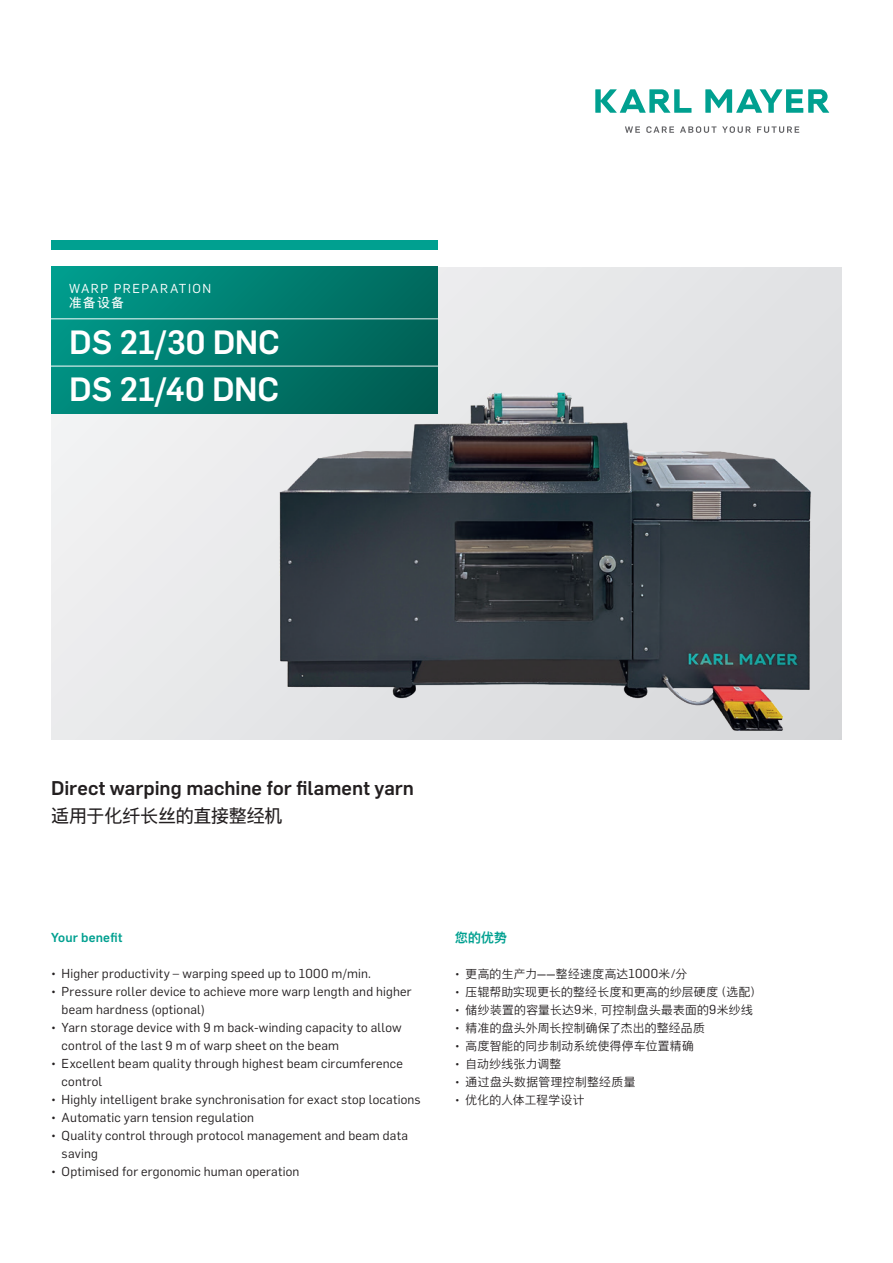
<style>
.page{position:relative;width:893px;height:1263px;background:#fff}
.page>*{position:absolute;margin:0;border:0;box-sizing:border-box;transform-origin:0 0}
.t1{font:500 33px "Flama";letter-spacing:-.01em;color:#fff}
.Einleitung_regular_D{font:500 19.5px "Flama";color:#231f20}
.Einleitung_regular_C{font:18px "Nimbus Sans CHS";letter-spacing:-.01em;color:#231f20}
.t2{font:12.75px/18px "Flama";letter-spacing:.015em;color:#231f20}
.t3{font:12.75px "Flama";letter-spacing:.12em;color:#fff}
.Zwischenübeschrift_F{font:500 12.75px "Flama";letter-spacing:.015em;color:#00a090}
.t4{font:12.75px "Nimbus Sans CHS";color:#fff}
.Zwischenübeschrift_F-2{font:500 12.75px "Nimbus Sans CHS";color:#00a090}
.t5{font:300 11.7px "Nimbus Sans CHS";letter-spacing:.03em;color:#231f20}
.s1{font-family:"Flama";font-weight:400}
.s2{font-family:"Flama";font-weight:400;font-size:12.75px}
</style>
<div class="page">
<div style="left:51px;top:267px;width:791px;height:473px;background:#ebebed"></div>
<img style="left:259px;top:321px;width:577px;height:419px">
<div style="left:51px;top:266px;width:387px;height:147px;background:linear-gradient(to right,#029788,#026257)"></div>
<hr style="left:51px;top:319px;width:387px;height:1px;background:#fff">
<hr style="left:51px;top:366px;width:387px;height:1px;background:#fff">
<div style="left:51px;top:240px;width:387px;height:9px;background:#00a090"></div>
<svg style="left:625px;top:126px;width:15px;height:7px"></svg>
<svg style="left:646px;top:126px;width:28px;height:7px"></svg>
<svg style="left:680px;top:126px;width:36px;height:7px"></svg>
<svg style="left:722px;top:126px;width:29px;height:7px"></svg>
<svg style="left:757px;top:126px;width:42px;height:7px"></svg>
<svg style="left:595px;top:89px;width:96px;height:24px"></svg>
<svg style="left:705px;top:89px;width:124px;height:24px"></svg>
<p class="t3" style="left:69px;top:279px;width:144px">WARP PREPARATION</p>
<p class="t4" style="left:69px;top:295px;width:56px">准备设备</p>
<p class="t1" style="left:69px;top:318px;width:212px">DS 21/30 DNC</p>
<p class="t1" style="left:69px;top:365px;width:212px">DS 21/40 DNC</p>
<p class="Einleitung_regular_D" style="left:51px;top:774px;width:365px">Direct warping machine for filament yarn</p>
<p class="Einleitung_regular_C" style="left:51px;top:805px;width:233px">适用于化纤长丝的直接整经机</p>
<p class="Zwischenübeschrift_F" style="left:51px;top:928px;width:73px">Your benefit</p>
<p class="t2" style="left:51px;top:964px;width:321px">• Higher productivity – warping speed up to 1000 m/min.</p>
<p class="t2" style="left:62px;top:982px;width:352px;text-indent:-11px">• Pressure roller device to achieve more warp length and higher beam hardness (optional)</p>
<p class="t2" style="left:62px;top:1018px;width:342px;text-indent:-11px">• Yarn storage device with 9 m back-winding capacity to allow control of the last 9 m of warp sheet on the beam</p>
<p class="t2" style="left:62px;top:1054px;width:343px;text-indent:-11px">• Excellent beam quality through highest beam circumference control</p>
<p class="t2" style="left:51px;top:1090px;width:371px">• Highly intelligent brake synchronisation for exact stop locations</p>
<p class="t2" style="left:51px;top:1108px;width:205px">• Automatic yarn tension regulation</p>
<p class="t2" style="left:62px;top:1126px;width:348px;text-indent:-11px">• Quality control through protocol management and beam data saving</p>
<p class="t2" style="left:51px;top:1162px;width:250px">• Optimised for ergonomic human operation</p>
<p class="Zwischenübeschrift_F-2" style="left:455px;top:930px;width:54px">您的优势</p>
<p class="t5" style="left:455px;top:967px;width:234px"><span class="s1">•</span> 更高的生产力——整经速度高达<span class="s2">1000</span>米/分</p>
<p class="t5" style="left:455px;top:985px;width:308px"><span class="s1">•</span> 压辊帮助实现更长的整经长度和更高的纱层硬度（选配）</p>
<p class="t5" style="left:455px;top:1003px;width:299px"><span class="s1">•</span> 储纱装置的容量长达<span class="s2">9</span>米，可控制盘头最表面的<span class="s2">9</span>米纱线</p>
<p class="t5" style="left:455px;top:1021px;width:251px"><span class="s1">•</span> 精准的盘头外周长控制确保了杰出的整经品质</p>
<p class="t5" style="left:455px;top:1039px;width:240px"><span class="s1">•</span> 高度智能的同步制动系统使得停车位置精确</p>
<p class="t5" style="left:455px;top:1057px;width:108px"><span class="s1">•</span> 自动纱线张力调整</p>
<p class="t5" style="left:455px;top:1075px;width:182px"><span class="s1">•</span> 通过盘头数据管理控制整经质量</p>
<p class="t5" style="left:455px;top:1093px;width:131px"><span class="s1">•</span> 优化的人体工程学设计</p>
</div>
